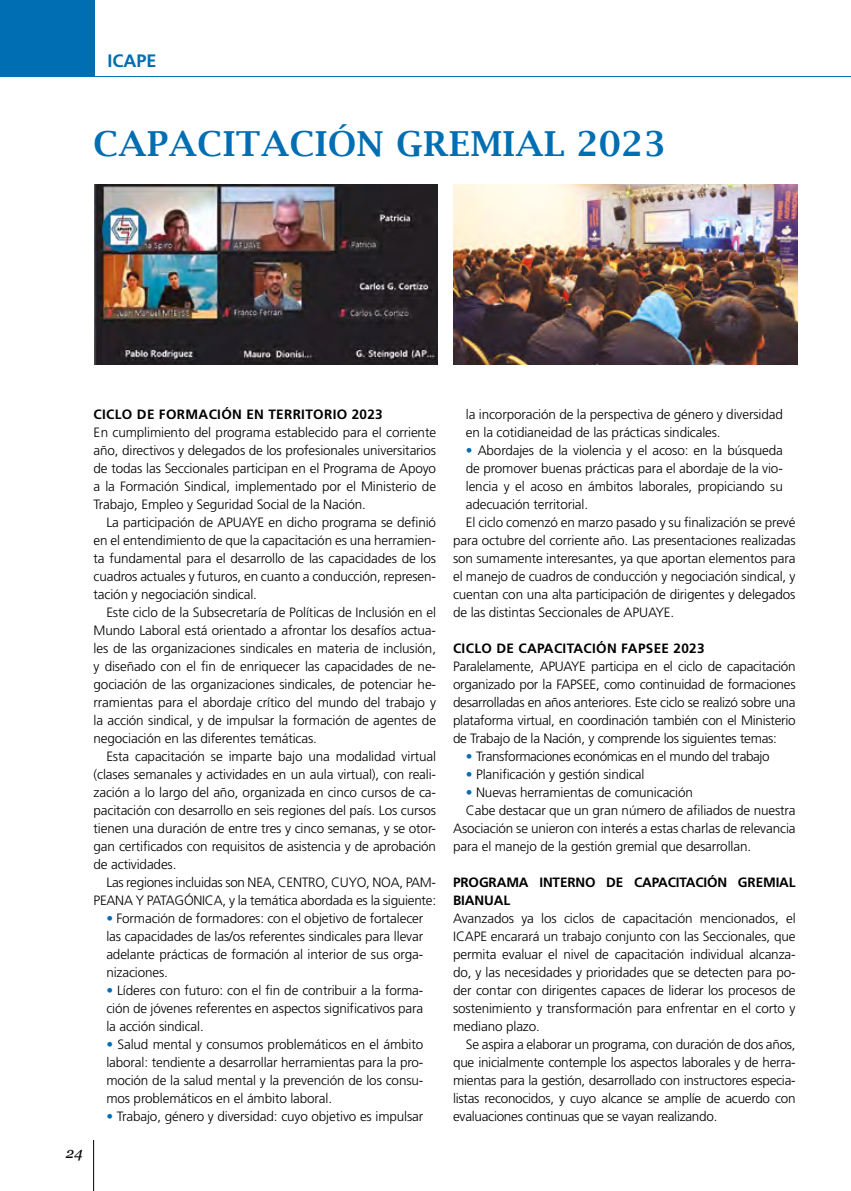
<style>
.page{position:relative;width:851px;height:1191px;background:#fff}
.page>*{position:absolute;margin:0;border:0;box-sizing:border-box;transform-origin:0 0}
.t1{font:600 34.5px "Lucida Bright";letter-spacing:.025em;color:#006eb3}
.t2{font:700 18px "Frutiger LT Std";color:#006eb3}
.t3{font:italic 15px "Georgia";color:#000}
.t4{font:300 13.5px/18px "Frutiger LT Std";letter-spacing:-.01em;color:#000;text-align:justify}
.t5{font:700 13.5px "Frutiger LT Std";letter-spacing:.025em;color:#000}
.t6{font:300 13.5px "Frutiger LT Std";letter-spacing:-.03em;color:#000}
.t7{font:700 13.5px/18px "Frutiger LT Std";letter-spacing:-.01em;color:#000}
.s1{color:#006eb3}
</style>
<div class="page">
<div style="left:0;top:0;width:95px;height:77px;background:#006eb3"></div>
<hr style="left:0;top:76px;width:850px;height:1px;background:#006eb3">
<img style="left:94px;top:185px;width:343px;height:179px">
<img style="left:453px;top:185px;width:343px;height:179px">
<hr style="left:93px;top:1140px;width:1px;height:51px;background:#000">
<h2 class="t2" style="left:107px;top:50px;width:51px">ICAPE</h2>
<h1 class="t1" style="left:93px;top:124px;width:573px">CAPACITACIÓN GREMIAL 2023</h1>
<p class="t3" style="left:66px;top:1143px;width:18px">24</p>
<p class="t5" style="left:94px;top:406px;width:290px">CICLO DE FORMACIÓN EN TERRITORIO 2023</p>
<p class="t4" style="left:94px;top:423px;width:344px">En cumplimiento del programa establecido para el corriente año, directivos y delegados de los profesionales universitarios de todas las Seccionales participan en el Programa de Apoyo a la Formación Sindical, implementado por el Ministerio de Trabajo, Empleo y Seguridad Social de la Nación.</p>
<p class="t4" style="left:94px;top:513px;width:344px;text-indent:13px">La participación de APUAYE en dicho programa se definió en el entendimiento de que la capacitación es una herramien&shy;ta fundamental para el desarrollo de las capacidades de los cuadros actuales y futuros, en cuanto a conducción, represen&shy;tación y negociación sindical.</p>
<p class="t4" style="left:94px;top:603px;width:344px;text-indent:13px">Este ciclo de la Subsecretaría de Políticas de Inclusión en el Mundo Laboral está orientado a afrontar los desafíos actua&shy;les de las organizaciones sindicales en materia de inclusión, y diseñado con el fin de enriquecer las capacidades de ne&shy;gociación de las organizaciones sindicales, de potenciar he&shy;rramientas para el abordaje crítico del mundo del trabajo y la acción sindical, y de impulsar la formación de agentes de negociación en las diferentes temáticas.</p>
<p class="t4" style="left:94px;top:747px;width:344px;text-indent:13px">Esta capacitación se imparte bajo una modalidad virtual (clases semanales y actividades en un aula virtual), con reali&shy;zación a lo largo del año, organizada en cinco cursos de ca&shy;pacitación con desarrollo en seis regiones del país. Los cursos tienen una duración de entre tres y cinco semanas, y se otor&shy;gan certificados con requisitos de asistencia y de aprobación de actividades.</p>
<p class="t4" style="left:94px;top:873px;width:344px;text-align:right">Las regiones incluidas son NEA, CENTRO, CUYO, NOA, PAM-<br>PEANA Y PATAGÓNICA, y la temática abordada es la siguiente:</p>
<p class="t4" style="left:106px;top:909px;width:318px"><span class="s1">•</span> Formación de formadores: con el objetivo de fortalecer las capacidades de las/os referentes sindicales para llevar adelante prácticas de formación al interior de sus orga&shy;nizaciones.</p>
<p class="t4" style="left:106px;top:981px;width:318px"><span class="s1">•</span> Líderes con futuro: con el fin de contribuir a la forma&shy;ción de jóvenes referentes en aspectos significativos para la acción sindical.</p>
<p class="t4" style="left:106px;top:1035px;width:318px"><span class="s1">•</span> Salud mental y consumos problemáticos en el ámbito laboral: tendiente a desarrollar herramientas para la pro&shy;moción de la salud mental y la prevención de los consu&shy;mos problemáticos en el ámbito laboral.</p>
<p class="t4" style="left:106px;top:1107px;width:318px"><span class="s1">•</span> Trabajo, género y diversidad: cuyo objetivo es impulsar</p>
<p class="t4" style="left:466px;top:405px;width:318px">la incorporación de la perspectiva de género y diversidad en la cotidianeidad de las prácticas sindicales.</p>
<p class="t4" style="left:466px;top:441px;width:318px"><span class="s1">•</span> Abordajes de la violencia y el acoso: en la búsqueda</p>
<p class="t4" style="left:466px;top:459px;width:318px">de promover buenas prácticas para el abordaje de la vio-</p>
<p class="t4" style="left:466px;top:477px;width:318px">lencia y el acoso en ámbitos laborales, propiciando su</p>
<p class="t4" style="left:466px;top:495px;width:124px">adecuación territorial.</p>
<p class="t4" style="left:466px;top:513px;width:331px">El ciclo comenzó en marzo pasado y su finalización se prevé</p>
<p class="t4" style="left:453px;top:531px;width:344px">para octubre del corriente año. Las presentaciones realizadas</p>
<p class="t4" style="left:453px;top:549px;width:344px">son sumamente interesantes, ya que aportan elementos para</p>
<p class="t4" style="left:453px;top:567px;width:344px">el manejo de cuadros de conducción y negociación sindical, y</p>
<p class="t4" style="left:453px;top:585px;width:344px">cuentan con una alta participación de dirigentes y delegados</p>
<p class="t4" style="left:453px;top:603px;width:223px">de las distintas Seccionales de APUAYE.</p>
<p class="t5" style="left:453px;top:640px;width:253px">CICLO DE CAPACITACIÓN FAPSEE 2023</p>
<p class="t4" style="left:453px;top:657px;width:344px">Paralelamente, APUAYE participa en el ciclo de capacitación organizado por la FAPSEE, como continuidad de formaciones desarrolladas en años anteriores. Este ciclo se realizó sobre una plataforma virtual, en coordinación también con el Ministerio de Trabajo de la Nación, y comprende los siguientes temas:</p>
<p class="t6" style="left:466px;top:748px;width:305px"><span class="s1">•</span> Transformaciones económicas en el mundo del trabajo</p>
<p class="t4" style="left:466px;top:765px;width:180px"><span class="s1">•</span> Planificación y gestión sindical</p>
<p class="t4" style="left:466px;top:783px;width:228px"><span class="s1">•</span> Nuevas herramientas de comunicación</p>
<p class="t4" style="left:466px;top:801px;width:331px">Cabe destacar que un gran número de afiliados de nuestra</p>
<p class="t4" style="left:453px;top:819px;width:344px">Asociación se unieron con interés a estas charlas de relevancia</p>
<p class="t4" style="left:453px;top:837px;width:299px">para el manejo de la gestión gremial que desarrollan.</p>
<p class="t7" style="left:453px;top:873px;width:344px">PROGRAMA INTERNO DE CAPACITACIÓN GREMIAL<br>BIANUAL</p>
<p class="t4" style="left:453px;top:909px;width:344px">Avanzados ya los ciclos de capacitación mencionados, el ICAPE encarará un trabajo conjunto con las Seccionales, que permita evaluar el nivel de capacitación individual alcanza&shy;do, y las necesidades y prioridades que se detecten para po&shy;der contar con dirigentes capaces de liderar los procesos de sostenimiento y transformación para enfrentar en el corto y mediano plazo.</p>
<p class="t4" style="left:453px;top:1035px;width:344px;text-indent:13px">Se aspira a elaborar un programa, con duración de dos años, que inicialmente contemple los aspectos laborales y de herra&shy;mientas para la gestión, desarrollado con instructores especia&shy;listas reconocidos, y cuyo alcance se amplíe de acuerdo con evaluaciones continuas que se vayan realizando.</p>
</div>
